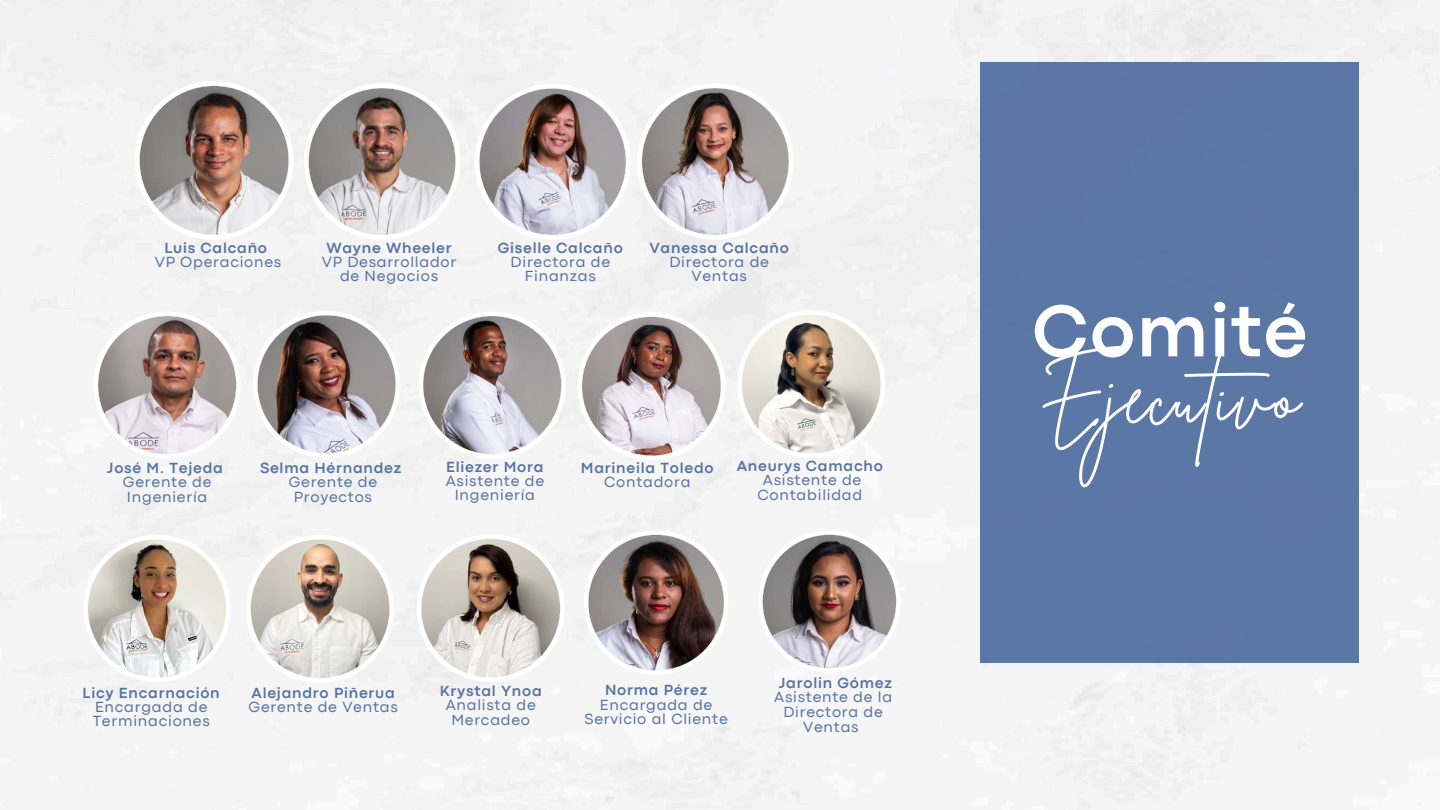
<style>
.page{position:relative;width:1440px;height:810px;background:#fff}
.page>*{position:absolute;margin:0;border:0;box-sizing:border-box;transform-origin:0 0}
.t1{font:76.1px "Brittany Signature";letter-spacing:.02em;color:#fff}
.t2{font:700 76.1px "Codec Pro";letter-spacing:.02em;color:#fff}
.t3{font:15.3px/14.4px "Codec Pro";letter-spacing:.05em;color:#5773a3;text-align:center}
.t4{font:700 15.3px "Codec Pro";letter-spacing:.05em;color:#5773a3}
</style>
<div class="page">
<div style="left:980px;top:62px;width:379px;height:601px;background:#5773a3"></div>
<svg style="left:135px;top:81px;width:159px;height:159px"></svg>
<img style="left:475px;top:84px;width:156px;height:156px">
<svg style="left:304px;top:83px;width:156px;height:157px"></svg>
<svg style="left:637px;top:83px;width:157px;height:157px"></svg>
<svg style="left:94px;top:311px;width:147px;height:148px"></svg>
<img style="left:253px;top:311px;width:147px;height:147px">
<svg style="left:577px;top:312px;width:148px;height:148px"></svg>
<img style="left:584px;top:530px;width:144px;height:145px">
<svg style="left:758px;top:530px;width:143px;height:143px"></svg>
<svg style="left:419px;top:311px;width:147px;height:148px"></svg>
<svg style="left:246px;top:535px;width:148px;height:148px"></svg>
<svg style="left:737px;top:310px;width:148px;height:148px"></svg>
<svg style="left:417px;top:534px;width:148px;height:148px"></svg>
<svg style="left:83px;top:535px;width:148px;height:147px"></svg>
<p class="t4" style="left:164px;top:242px;width:104px">Luis Calcaño</p>
<p class="t3" style="left:155px;top:256px;width:128px">VP Operaciones</p>
<p class="t4" style="left:326px;top:242px;width:127px">Wayne Wheeler</p>
<p class="t3" style="left:322px;top:256px;width:136px">VP Desarrollador de Negocios</p>
<p class="t4" style="left:498px;top:242px;width:126px">Giselle Calcaño</p>
<p class="t3" style="left:511px;top:256px;width:101px">Directora de<br>Finanzas</p>
<p class="t4" style="left:649px;top:242px;width:141px">Vanessa Calcaño</p>
<p class="t3" style="left:669px;top:256px;width:101px">Directora de<br>Ventas</p>
<p class="t4" style="left:107px;top:463px;width:117px">José M. Tejeda</p>
<p class="t3" style="left:123px;top:476px;width:90px;text-align:left">Gerente de<br>Ingeniería</p>
<p class="t4" style="left:260px;top:463px;width:143px">Selma Hérnandez</p>
<p class="t3" style="left:289px;top:476px;width:90px">Gerente de<br>Proyectos</p>
<p class="t4" style="left:446px;top:461px;width:99px">Eliezer Mora</p>
<p class="t3" style="left:446px;top:475px;width:100px">Asistente de<br>Ingeniería</p>
<p class="t4" style="left:581px;top:463px;width:134px">Marineila Toledo</p>
<p class="t3" style="left:604px;top:476px;width:88px">Contadora</p>
<p class="t4" style="left:737px;top:460px;width:148px">Aneurys Camacho</p>
<p class="t3" style="left:758px;top:474px;width:106px">Asistente de<br>Contabilidad</p>
<p class="t4" style="left:83px;top:687px;width:139px">Licy Encarnación</p>
<p class="t3" style="left:93px;top:701px;width:119px;text-align:left">Encargada de<br>Terminaciones</p>
<p class="t4" style="left:252px;top:687px;width:145px">Alejandro Piñerua</p>
<p class="t3" style="left:249px;top:701px;width:151px">Gerente de Ventas</p>
<p class="t4" style="left:440px;top:685px;width:104px">Krystal Ynoa</p>
<p class="t3" style="left:446px;top:699px;width:92px">Analista de<br>Mercadeo</p>
<p class="t4" style="left:605px;top:685px;width:104px">Norma Pérez</p>
<p class="t3" style="left:584px;top:699px;width:145px">Encargada de<br>Servicio al Cliente</p>
<p class="t4" style="left:779px;top:677px;width:115px">Jarolin Gómez</p>
<p class="t3" style="left:774px;top:691px;width:119px">Asistente de la<br>Directora de<br>Ventas</p>
<h1 class="t2" style="left:1032px;top:304px;width:276px">Comité</h1>
<h1 class="t1" style="left:1040px;top:347px;width:261px">Ejecutivo</h1>
</div>
